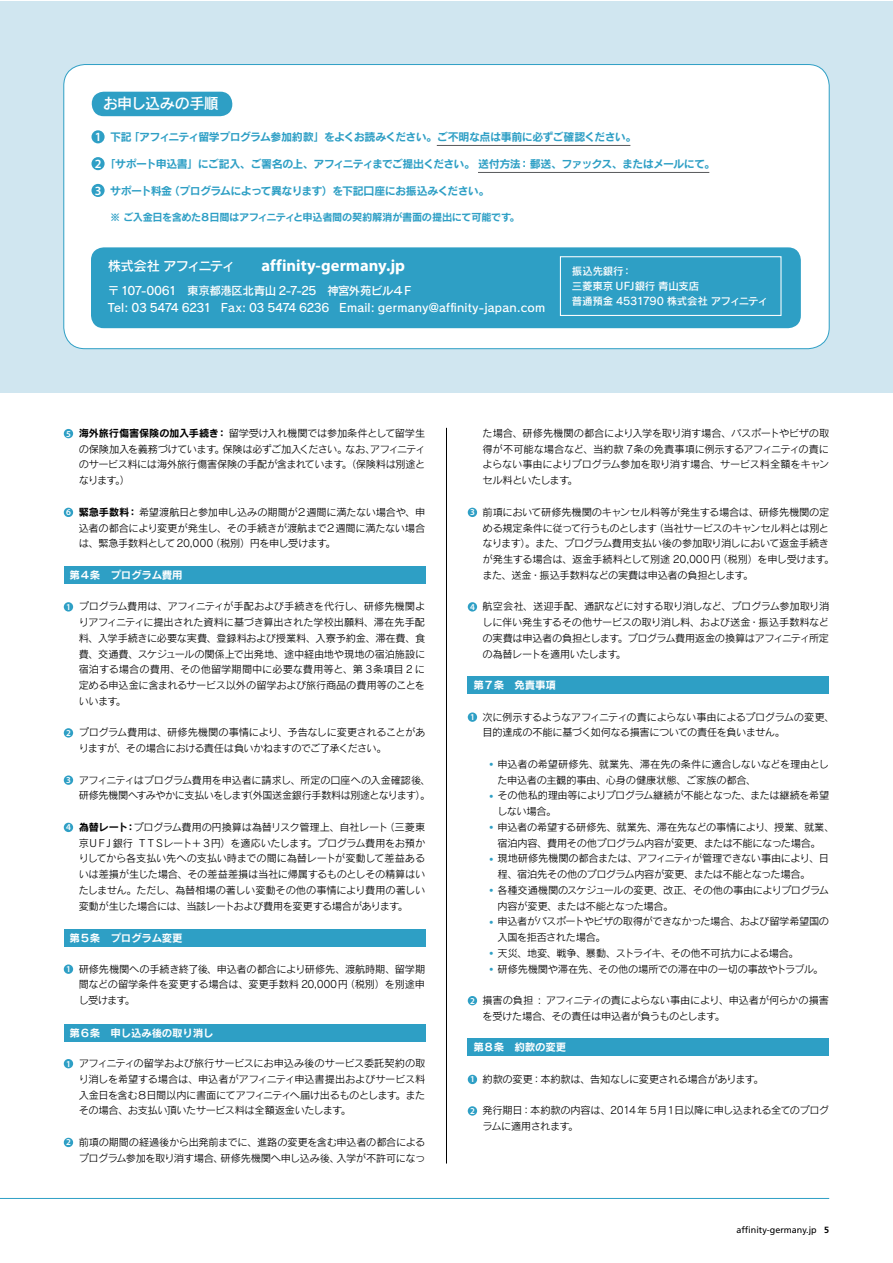
<style>
.page{position:relative;width:893px;height:1263px;background:#fff}
.page>*{position:absolute;margin:0;border:0;box-sizing:border-box;transform-origin:0 0}
.t1{font:700 16.5px "Myriad Pro";color:#fff}
.t2{font:15.15px "Rodin CID DB";letter-spacing:-.04em;color:#fff}
.t3{font:13.5px "Rodin CID DB";letter-spacing:-.105em;color:#fff}
.t4{font:600 12.6px/26.8px "Myriad Pro";color:#fff;text-align:justify}
.t5{font:11.55px/16.6px "Rodin CID DB";letter-spacing:-.03em;color:#fff}
.t6{font:10.95px "Rodin CID B";letter-spacing:-.065em;color:#2e9fc5}
.t7{font:10.5px "Rodin CID B";letter-spacing:-.02em;color:#fff}
.t8{font:10.5px/15px "Rodin CID DB";letter-spacing:-.025em;color:#fff}
.t9{font:10.2px/15.8px "Rodin CID M";letter-spacing:-.035em;color:#000}
.t10{font:10.2px/15.8px "Rodin CID M";letter-spacing:-.015em;color:#000}
.t11{font:10.2px "Rodin CID B";letter-spacing:-.035em;color:#2e9fc5}
.t12{font:9px "Frutiger";color:#000}
.s1{font-family:"Myriad Pro";font-weight:600;font-size:9px;color:#fff}
.s2{font-family:"Rodin CID B"}
.s3{font-size:9px;color:#2e9fc5}
.s4{font-weight:700}
</style>
<div class="page">
<div style="left:0;top:1px;width:892px;height:392px;background:#d0e6f0"></div>
<div style="left:64px;top:65px;width:765px;height:284px;background:#fff;border-radius:21px"></div>
<div style="left:64px;top:429px;width:9px;height:9px;background:#2e9fc5;border-radius:50%"></div>
<div style="left:64px;top:508px;width:9px;height:9px;background:#2e9fc5;border-radius:50%"></div>
<div style="left:64px;top:602px;width:9px;height:9px;background:#2e9fc5;border-radius:50%"></div>
<div style="left:64px;top:728px;width:9px;height:9px;background:#2e9fc5;border-radius:50%"></div>
<div style="left:64px;top:775px;width:9px;height:10px;background:#2e9fc5;border-radius:50%"></div>
<div style="left:64px;top:823px;width:9px;height:9px;background:#2e9fc5;border-radius:50%"></div>
<div style="left:64px;top:964px;width:9px;height:10px;background:#2e9fc5;border-radius:50%"></div>
<div style="left:64px;top:1059px;width:9px;height:9px;background:#2e9fc5;border-radius:50%"></div>
<div style="left:64px;top:1138px;width:9px;height:9px;background:#2e9fc5;border-radius:50%"></div>
<div style="left:468px;top:508px;width:9px;height:9px;background:#2e9fc5;border-radius:50%"></div>
<div style="left:468px;top:602px;width:9px;height:9px;background:#2e9fc5;border-radius:50%"></div>
<div style="left:468px;top:712px;width:9px;height:10px;background:#2e9fc5;border-radius:50%"></div>
<div style="left:468px;top:996px;width:9px;height:9px;background:#2e9fc5;border-radius:50%"></div>
<div style="left:468px;top:1075px;width:9px;height:9px;background:#2e9fc5;border-radius:50%"></div>
<div style="left:468px;top:1106px;width:9px;height:9px;background:#2e9fc5;border-radius:50%"></div>
<hr style="left:437px;top:145px;width:193px;height:1px;background:#58595b">
<hr style="left:478px;top:172px;width:231px;height:1px;background:#58595b">
<div style="left:64px;top:566px;width:361px;height:17px;background:#2e9fc5"></div>
<div style="left:64px;top:930px;width:361px;height:17px;background:#2e9fc5"></div>
<div style="left:64px;top:1024px;width:361px;height:17px;background:#2e9fc5"></div>
<div style="left:468px;top:677px;width:361px;height:17px;background:#2e9fc5"></div>
<div style="left:468px;top:1038px;width:361px;height:17px;background:#2e9fc5"></div>
<div style="left:91px;top:130px;width:14px;height:13px;background:#2e9fc5;border-radius:50%"></div>
<div style="left:91px;top:157px;width:14px;height:13px;background:#2e9fc5;border-radius:50%"></div>
<div style="left:91px;top:184px;width:14px;height:13px;background:#2e9fc5;border-radius:50%"></div>
<hr style="left:0;top:1198px;width:829px;height:1px;background:#2e9fc5">
<hr style="left:446px;top:428px;width:1px;height:735px;background:#000">
<div style="left:92px;top:92px;width:140px;height:24px;background:#2e9fc5;border-radius:12px"></div>
<div style="left:91px;top:247px;width:710px;height:81px;background:#2e9fc5;border-radius:13px"></div>
<div style="left:560px;top:256px;width:221px;height:60px;border:1px solid #fff"></div>
<h2 class="t2" style="left:103px;top:94px;width:118px">お申し込みの手順</h2>
<p class="t4" style="left:95px;top:123px;width:8px">1<br>2<br>3</p>
<p class="t6" style="left:110px;top:129px;width:528px">下記「アフィニティ留学プログラム参加約款」をよくお読みください。ご不明な点は事前に必ずご確認ください。</p>
<p class="t6" style="left:105px;top:156px;width:612px">「サポート申込書」にご記入、ご署名の上、アフィニティまでご提出ください。 送付方法： 郵送、ファックス、またはメールにて。</p>
<p class="t6" style="left:110px;top:183px;width:381px">サポート料金（プログラムによって異なります）を下記口座にお振込みください。</p>
<p class="t11" style="left:110px;top:211px;width:411px">※ ご入金日を含めた８日間はアフィニティと申込者間の契約解消が書面の提出にて可能です。</p>
<h1 class="t1" style="left:261px;top:254px;width:145px">affinity-germany.jp</h1>
<p class="t8" style="left:572px;top:263px;width:197px">振込先銀行：<br>三菱東京 UFJ銀行 青山支店<br>普通預金 4531790 株式会社 アフィニティ</p>
<h3 class="t3" style="left:108px;top:257px;width:129px">株式会社 アフィニティ</h3>
<p class="t5" style="left:108px;top:282px;width:439px">〒 107-0061　東京都港区北青山 2-7-25　神宮外苑ビル４Ｆ<br>Tel: 03 5474 6231 Fax: 03 5474 6236 Email: germany@affinity-japan.com</p>
<p class="t9" style="left:79px;top:425px;width:348px;text-align:justify;text-indent:-13px"><span class="s1">5</span> <span class="s2">海外旅行傷害保険の加入手続き：</span> 留学受け入れ機関では参加条件として留学生の保険加入を義務づけています。保険は必ずご加入ください。なお、アフィニティのサービス料には海外旅行傷害保険の手配が含まれています。（保険料は別途となります。）</p>
<p class="t9" style="left:79px;top:504px;width:348px;text-align:justify;text-indent:-13px"><span class="s1">6</span> <span class="s2">緊急手数料：</span> 希望渡航日と参加申し込みの期間が２週間に満たない場合や、申込者の都合により変更が発生し、その手続きが渡航まで２週間に満たない場合は、緊急手数料として20,000（税別）円を申し受けます。</p>
<p class="t7" style="left:69px;top:568px;width:115px">第４条　プログラム費用</p>
<p class="t9" style="left:79px;top:598px;width:348px;text-align:justify;text-indent:-13px"><span class="s1">1</span> プログラム費用は、アフィニティが手配および手続きを代行し、研修先機関よりアフィニティに提出された資料に基づき算出された学校出願料、滞在先手配料、入学手続きに必要な実費、登録料および授業料、入寮予約金、滞在費、食費、交通費、スケジュールの関係上で出発地、途中経由地や現地の宿泊施設に宿泊する場合の費用、その他留学期間中に必要な費用等と、第 3条項目 2 に定める申込金に含まれるサービス以外の留学および旅行商品の費用等のことをいいます。</p>
<p class="t9" style="left:79px;top:724px;width:348px;text-indent:-13px"><span class="s1">2</span> プログラム費用は、研修先機関の事情により、予告なしに変更されることがありますが、その場合における責任は負いかねますのでご了承ください。</p>
<p class="t9" style="left:66px;top:771px;width:366px;text-align:right"><span class="s1">3</span> アフィニティはプログラム費用を申込者に請求し、所定の口座への入金確認後、研修先機関へすみやかに支払いをします（外国送金銀行手数料は別途となります）。</p>
<p class="t9" style="left:79px;top:819px;width:348px;text-align:justify;text-indent:-13px"><span class="s1">4</span> <span class="s2">為替レート：</span>プログラム費用の円換算は為替リスク管理上、自社レート（三菱東京ＵＦＪ銀行ＴＴＳレート＋ 3円）を適応いたします。プログラム費用をお預かりしてから各支払い先への支払い時までの間に為替レートが変動して差益あるいは差損が生じた場合、その差益差損は当社に帰属するものとしその精算はいたしません。ただし、為替相場の著しい変動その他の事情により費用の著しい変動が生じた場合には、当該レートおよび費用を変更する場合があります。</p>
<p class="t7" style="left:69px;top:931px;width:115px">第５条　プログラム変更</p>
<p class="t9" style="left:79px;top:960px;width:348px;text-align:justify;text-indent:-13px"><span class="s1">1</span> 研修先機関への手続き終了後、申込者の都合により研修先、渡航時期、留学期間などの留学条件を変更する場合は、変更手数料 20,000円（税別）を別途申し受けます。</p>
<p class="t7" style="left:69px;top:1026px;width:146px">第６条　申し込み後の取り消し</p>
<p class="t9" style="left:79px;top:1055px;width:348px;text-align:justify;text-indent:-13px"><span class="s1">1</span> アフィニティの留学および旅行サービスにお申込み後のサービス委託契約の取り消しを希望する場合は、申込者がアフィニティ申込書提出およびサービス料入金日を含む８日間以内に書面にてアフィニティへ届け出るものとします。またその場合、お支払い頂いたサービス料は全額返金いたします。</p>
<p class="t9" style="left:66px;top:1134px;width:361px;text-align:right"><span class="s1">2</span> 前項の期間の経過後から出発前までに、進路の変更を含む申込者の都合によるプログラム参加を取り消す場合、研修先機関へ申し込み後、入学が不許可になっ</p>
<p class="t9" style="left:483px;top:425px;width:348px;text-align:justify">た場合、研修先機関の都合により入学を取り消す場合、パスポートやビザの取得が不可能な場合など、当約款 7条の免責事項に例示するアフィニティの責によらない事由によりプログラム参加を取り消す場合、サービス料全額をキャンセル料といたします。</p>
<p class="t9" style="left:483px;top:504px;width:353px;text-indent:-13px"><span class="s1">3</span> 前項において研修先機関のキャンセル料等が発生する場合は、研修先機関の定める規定条件に従って行うものとします（当社サービスのキャンセル料とは別となります）。また、プログラム費用支払い後の参加取り消しにおいて返金手続きが発生する場合は、返金手続料として別途 20,000円（税別）を申し受けます。また、送金・振込手数料などの実費は申込者の負担とします。</p>
<p class="t9" style="left:483px;top:598px;width:348px;text-align:justify;text-indent:-13px"><span class="s1">4</span> 航空会社、送迎手配、通訳などに対する取り消しなど、プログラム参加取り消しに伴い発生するその他サービスの取り消し料、および送金・振込手数料などの実費は申込者の負担とします。プログラム費用返金の換算はアフィニティ所定の為替レートを適用いたします。</p>
<p class="t7" style="left:473px;top:678px;width:84px">第７条　免責事項</p>
<p class="t9" style="left:483px;top:708px;width:353px;text-indent:-13px"><span class="s1">1</span> 次に例示するようなアフィニティの責によらない事由によるプログラムの変更、目的達成の不能に基づく如何なる損害についての責任を負いません。</p>
<p class="t10" style="left:497px;top:756px;width:333px;text-indent:-9px"><span class="s3">•</span> 申込者の希望研修先、就業先、滞在先の条件に適合しないなどを理由とした申込者の主観的事由、心身の健康状態、ご家族の都合、</p>
<p class="t9" style="left:497px;top:787px;width:333px;text-indent:-9px"><span class="s3">•</span> その他私的理由等によりプログラム継続が不能となった、または継続を希望しない場合。</p>
<p class="t9" style="left:489px;top:819px;width:347px;text-align:center"><span class="s3">•</span> 申込者の希望する研修先、就業先、滞在先などの事情により、授業、就業、宿泊内容、費用その他プログラム内容が変更、または不能になった場合。</p>
<p class="t9" style="left:497px;top:850px;width:333px;text-indent:-9px"><span class="s3">•</span> 現地研修先機関の都合または、アフィニティが管理できない事由により、日程、宿泊先その他のプログラム内容が変更、または不能となった場合。</p>
<p class="t9" style="left:497px;top:882px;width:333px;text-indent:-9px"><span class="s3">•</span> 各種交通機関のスケジュールの変更、改正、その他の事由によりプログラム内容が変更、または不能となった場合。</p>
<p class="t9" style="left:497px;top:913px;width:333px;text-indent:-9px"><span class="s3">•</span> 申込者がパスポートやビザの取得ができなかった場合、および留学希望国の入国を拒否された場合。</p>
<p class="t9" style="left:489px;top:945px;width:311px"><span class="s3">•</span> 天災、地変、戦争、暴動、ストライキ、その他不可抗力による場合。</p>
<p class="t9" style="left:489px;top:960px;width:336px"><span class="s3">•</span> 研修先機関や滞在先、その他の場所での滞在中の一切の事故やトラブル。</p>
<p class="t9" style="left:483px;top:992px;width:348px;text-indent:-13px"><span class="s1">2</span> 損害の負担 : アフィニティの責によらない事由により、申込者が何らかの損害を受けた場合、その責任は申込者が負うものとします。</p>
<p class="t7" style="left:473px;top:1040px;width:94px">第８条　約款の変更</p>
<p class="t9" style="left:470px;top:1071px;width:295px"><span class="s1">1</span> 約款の変更：本約款は、告知なしに変更される場合があります。</p>
<p class="t9" style="left:483px;top:1102px;width:348px;text-indent:-13px"><span class="s1">2</span> 発行期日：本約款の内容は、2014年 5月1日以降に申し込まれる全てのプログラムに適用されます。</p>
<p class="t12" style="left:736px;top:1225px;width:94px">affinity-germany.jp <span class="s4">5</span></p>
</div>
